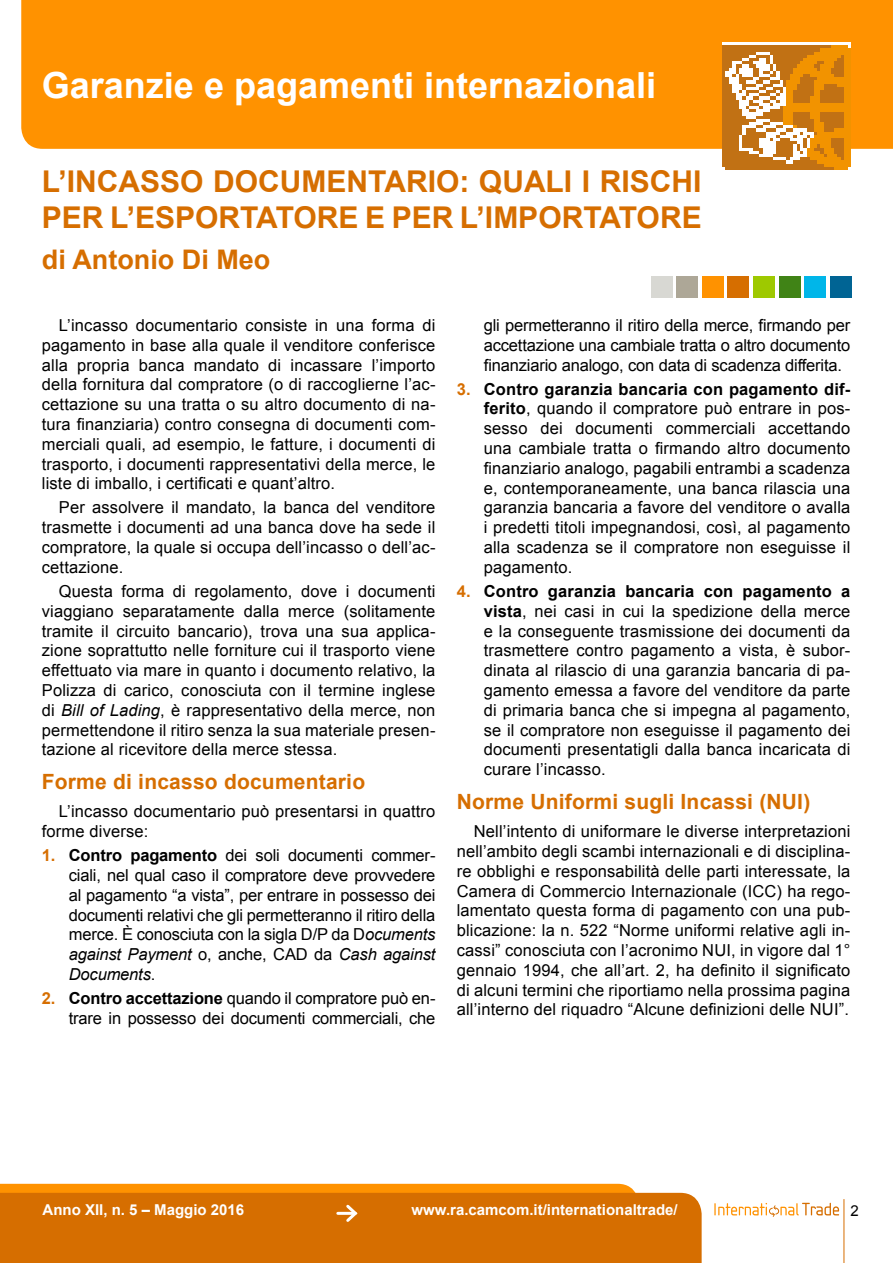
<style>
.page{position:relative;width:893px;height:1263px;background:#fff}
.page>*{position:absolute;margin:0;border:0;box-sizing:border-box;transform-origin:0 0}
.t1{font:700 36px "Arial";color:#fff}
.t2{font:700 30px/36px "Arial";color:#d66e00}
.t3{font:700 27px "Arial";color:#d66e00}
.t4{font:700 21px "Arial";letter-spacing:.01em;color:#d66e00}
.t5{font:16.5px/19.8px "Arial";letter-spacing:.01em;color:#000;text-align:justify}
.t6{font:16.5px/19.8px "Arial";letter-spacing:-.01em;color:#000;text-align:right}
.t7{font:700 15px "Arial";color:#fff}
.t8{font:15px "Arial";color:#000}
.s1{font-style:italic}
.s2{font-weight:700;color:#d66e00}
.s3{font-weight:700}
</style>
<div class="page">
<div style="left:0;top:1184px;width:639px;height:9px;background:#ff9200"></div>
<div style="left:21px;top:0;width:872px;height:149px;background:#ff9200"></div>
<div style="left:830px;top:276px;width:21px;height:22px;background:#006494"></div>
<div style="left:804px;top:276px;width:22px;height:22px;background:#00b6e9"></div>
<div style="left:779px;top:276px;width:21px;height:22px;background:#408316"></div>
<div style="left:753px;top:276px;width:22px;height:22px;background:#9ec900"></div>
<div style="left:728px;top:276px;width:21px;height:22px;background:#d66e00"></div>
<div style="left:702px;top:276px;width:22px;height:22px;background:#ff9200"></div>
<div style="left:677px;top:276px;width:21px;height:22px;background:#ada797"></div>
<div style="left:651px;top:276px;width:22px;height:22px;background:#d8d8d3"></div>
<img style="left:723px;top:42px;width:127px;height:128px">
<div style="left:0;top:1193px;width:702px;height:70px;background:#d66e00"></div>
<hr style="left:844px;top:1199px;width:1px;height:64px;background:#d66e00">
<svg style="left:714px;top:1203px;width:125px;height:14px"></svg>
<hr style="left:338px;top:1212px;width:17px;height:3px;background:#fff">
<svg style="left:343px;top:1202px;width:17px;height:23px"></svg>
<h1 class="t1" style="left:42px;top:61px;width:616px">Garanzie e pagamenti internazionali</h1>
<h2 class="t2" style="left:42px;top:164px;width:661px">L’INCASSO DOCUMENTARIO: QUALI I RISCHI<br>PER L’ESPORTATORE E PER L’IMPORTATORE</h2>
<h3 class="t3" style="left:42px;top:241px;width:230px">di Antonio Di Meo</h3>
<p class="t5" style="left:42px;top:315px;width:395px;text-indent:17px">L’incasso documentario consiste in una forma di pagamento in base alla quale il venditore conferisce alla propria banca mandato di incassare l’importo della fornitura dal compratore (o di raccoglierne l’ac&shy;cettazione su una tratta o su altro documento di na&shy;tura finanziaria) contro consegna di documenti com&shy;merciali quali, ad esempio, le fatture, i documenti di trasporto, i documenti rappresentativi della merce, le liste di imballo, i certificati e quant’altro.</p>
<p class="t5" style="left:42px;top:498px;width:395px;text-indent:17px">Per assolvere il mandato, la banca del venditore trasmette i documenti ad una banca dove ha sede il compratore, la quale si occupa dell’incasso o dell’ac&shy;cettazione.</p>
<p class="t5" style="left:42px;top:581px;width:395px;text-indent:17px">Questa forma di regolamento, dove i documenti viaggiano separatamente dalla merce (solitamente tramite il circuito bancario), trova una sua applica&shy;zione soprattutto nelle forniture cui il trasporto viene effettuato via mare in quanto i documento relativo, la Polizza di carico, conosciuta con il termine inglese di <span class="s1">Bill of Lading</span>, è rappresentativo della merce, non permettendone il ritiro senza la sua materiale presen&shy;tazione al ricevitore della merce stessa.</p>
<p class="t4" style="left:42px;top:768px;width:325px">Forme di incasso documentario</p>
<p class="t5" style="left:42px;top:802px;width:395px;text-indent:17px">L’incasso documentario può presentarsi in quattro forme diverse:</p>
<p class="t5" style="left:69px;top:846px;width:368px;text-indent:-27px"><span class="s2">1.</span> <span class="s3">Contro pagamento</span> dei soli documenti commer&shy;ciali, nel qual caso il compratore deve provvedere al pagamento “a vista”, per entrare in possesso dei documenti relativi che gli permetteranno il ritiro della merce. È conosciuta con la sigla D/P da D<span class="s1">ocuments against Payment</span> o, anche, CAD da <span class="s1">Cash against Documents</span>.</p>
<p class="t6" style="left:42px;top:988px;width:395px"><span class="s2">2.</span> <span class="s3">Contro accettazione</span> quando il compratore può en&shy;trare in possesso dei documenti commerciali, che</p>
<p class="t5" style="left:484px;top:315px;width:368px">gli permetteranno il ritiro della merce, firmando per accettazione una cambiale tratta o altro documento finanziario analogo, con data di scadenza differita.</p>
<p class="t5" style="left:484px;top:379px;width:368px;text-indent:-27px"><span class="s2">3.</span> <span class="s3">Contro garanzia bancaria con pagamento dif&shy;ferito</span>, quando il compratore può entrare in pos&shy;sesso dei documenti commerciali accettando una cambiale tratta o firmando altro documento finanziario analogo, pagabili entrambi a scadenza e, contemporaneamente, una banca rilascia una garanzia bancaria a favore del venditore o avalla i predetti titoli impegnandosi, così, al pagamento alla scadenza se il compratore non eseguisse il pagamento.</p>
<p class="t5" style="left:484px;top:581px;width:368px;text-indent:-27px"><span class="s2">4.</span> <span class="s3">Contro garanzia bancaria con pagamento a vista</span>, nei casi in cui la spedizione della merce e la conseguente trasmissione dei documenti da trasmettere contro pagamento a vista, è subor&shy;dinata al rilascio di una garanzia bancaria di pa&shy;gamento emessa a favore del venditore da parte di primaria banca che si impegna al pagamento, se il compratore non eseguisse il pagamento dei documenti presentatigli dalla banca incaricata di curare l’incasso.</p>
<p class="t4" style="left:457px;top:787px;width:355px">Norme Uniformi sugli Incassi (NUI)</p>
<p class="t5" style="left:457px;top:822px;width:395px;text-indent:17px">Nell’intento di uniformare le diverse interpretazioni nell’ambito degli scambi internazionali e di disciplina&shy;re obblighi e responsabilità delle parti interessate, la Camera di Commercio Internazionale (ICC) ha rego&shy;lamentato questa forma di pagamento con una pub&shy;blicazione: la n. 522 “Norme uniformi relative agli in&shy;cassi” conosciuta con l’acronimo NUI, in vigore dal 1° gennaio 1994, che all’art. 2, ha definito il significato di alcuni termini che riportiamo nella prossima pagina all’interno del riquadro “Alcune definizioni delle NUI”.</p>
<p class="t7" style="left:43px;top:1200px;width:203px">Anno XII, n. 5 – Maggio 2016</p>
<p class="t7" style="left:412px;top:1200px;width:268px">www.ra.camcom.it/internationaltrade/</p>
<p class="t8" style="left:850px;top:1200px;width:10px">2</p>
</div>
